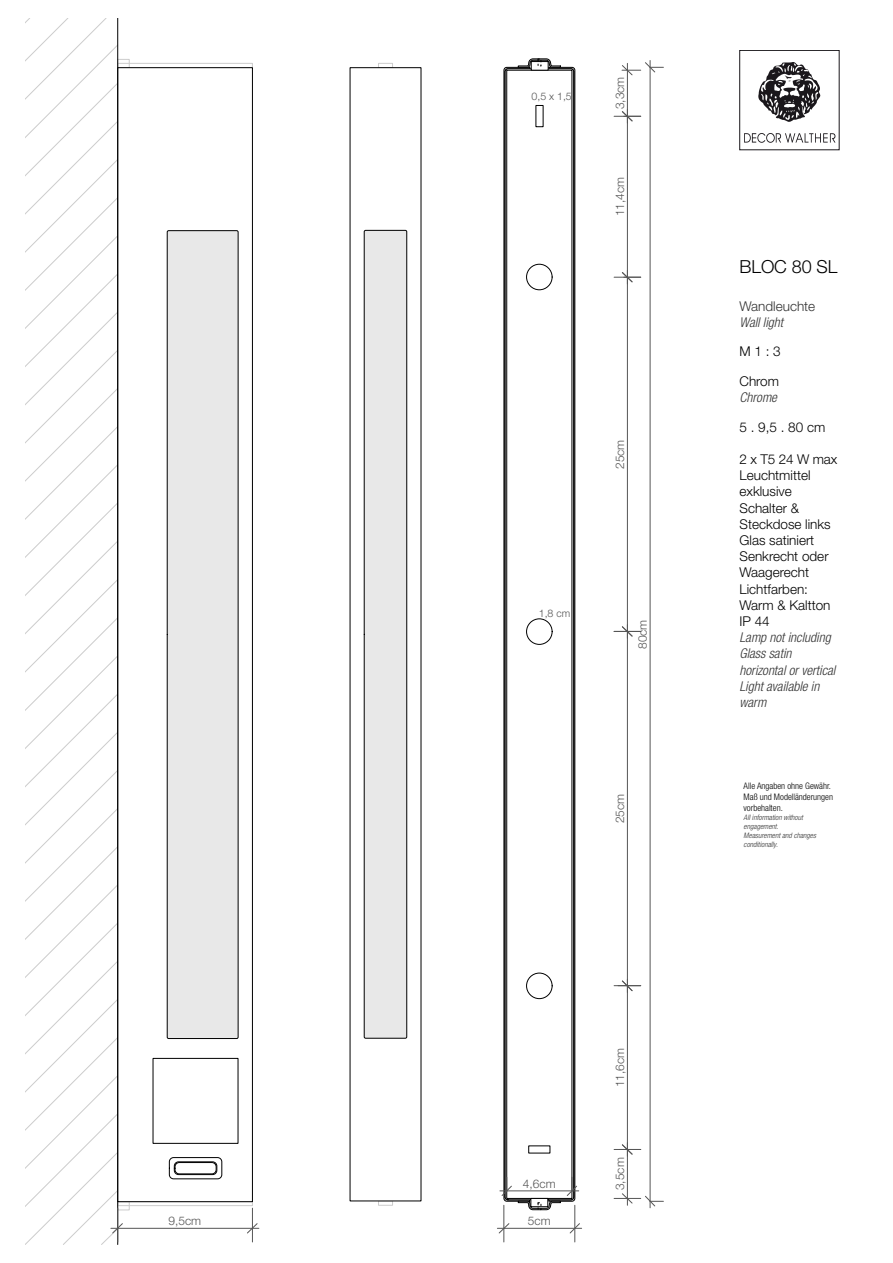
<style>
.page{position:relative;width:893px;height:1263px;background:#fff}
.page>*{position:absolute;margin:0;border:0;box-sizing:border-box;transform-origin:0 0}
.t1{font:300 18px "Helvetica Neue LT Std";letter-spacing:-.005em;color:#000}
.t2{font:300 13.5px/16.2px "Helvetica Neue LT Std";color:#000}
.t3{font:italic 300 condensed 13.5px/16.2px "Helvetica Neue LT Std";color:#333}
.t4{font:300 13.5px "Helvetica Neue LT Std";color:#333}
.t5{font:300 11.85px "Helvetica Neue LT Std";color:#555}
.t6{font:300 10.5px "Helvetica Neue LT Std";color:#555}
.t7{font:300 condensed 9px/10.8px "Helvetica Neue LT Std";color:#000}
.t8{font:italic 300 condensed 7.5px/9px "Helvetica Neue LT Std";color:#333}
</style>
<div class="page">
<svg style="left:378px;top:1201px;width:15px;height:5px"></svg>
<svg style="left:378px;top:63px;width:15px;height:4px"></svg>
<svg style="left:363px;top:230px;width:44px;height:809px;background:#e2e2e2"></svg>
<svg style="left:124px;top:1202px;width:129px;height:4px"></svg>
<svg style="left:124px;top:63px;width:129px;height:4px"></svg>
<div style="left:117px;top:1201px;width:12px;height:9px;border:1px solid #ccc"></div>
<div style="left:117px;top:59px;width:12px;height:9px;border:1px solid #ccc"></div>
<div style="left:117px;top:67px;width:136px;height:1135px;background:#fff;border:1px solid #000"></div>
<div style="left:167px;top:230px;width:72px;height:809px;background:#e8e8e8"></div>
<div style="left:153px;top:1058px;width:85px;height:86px;background:#fff;border:1px solid #000"></div>
<svg style="left:169px;top:1157px;width:53px;height:22px"></svg>
<hr style="left:649px;top:67px;width:1px;height:1134px;background:#555">
<hr style="left:503px;top:1205px;width:1px;height:37px;background:#555">
<hr style="left:574px;top:1205px;width:1px;height:37px;background:#555">
<hr style="left:504px;top:1228px;width:70px;height:1px;background:#555">
<svg style="left:497px;top:1222px;width:13px;height:12px"></svg>
<svg style="left:569px;top:1222px;width:12px;height:12px"></svg>
<svg style="left:500px;top:58px;width:78px;height:1152px"></svg>
<hr style="left:627px;top:1149px;width:1px;height:49px;background:#555">
<svg style="left:614px;top:1193px;width:49px;height:15px"></svg>
<hr style="left:627px;top:986px;width:1px;height:163px;background:#555">
<svg style="left:614px;top:1143px;width:26px;height:13px"></svg>
<hr style="left:627px;top:631px;width:1px;height:355px;background:#555">
<svg style="left:614px;top:979px;width:26px;height:14px"></svg>
<hr style="left:627px;top:277px;width:1px;height:354px;background:#555">
<svg style="left:614px;top:625px;width:26px;height:13px"></svg>
<hr style="left:627px;top:116px;width:1px;height:161px;background:#555">
<svg style="left:614px;top:270px;width:26px;height:14px"></svg>
<hr style="left:627px;top:70px;width:1px;height:46px;background:#555">
<svg style="left:614px;top:109px;width:26px;height:14px"></svg>
<svg style="left:621px;top:60px;width:42px;height:16px"></svg>
<hr style="left:252px;top:1208px;width:1px;height:34px;background:#555">
<hr style="left:118px;top:1228px;width:134px;height:1px;background:#555">
<svg style="left:26px;top:18px;width:98px;height:1227px"></svg>
<svg style="left:246px;top:1223px;width:13px;height:11px"></svg>
<div style="left:739px;top:50px;width:100px;height:100px;border:1px solid #1a171b"></div>
<svg style="left:744px;top:133px;width:91px;height:10px"></svg>
<svg style="left:758px;top:62px;width:62px;height:60px"></svg>
<p class="t5" style="left:168px;top:1214px;width:34px">9,5cm</p>
<p class="t6" style="left:531px;top:90px;width:42px">0,5 x 1,5</p>
<p class="t5" style="left:612px;top:109px;width:34px;rotate:-90deg">3,3cm</p>
<p class="t5" style="left:612px;top:216px;width:41px;rotate:-90deg">11,4cm</p>
<p class="t5" style="left:612px;top:469px;width:31px;rotate:-90deg">25cm</p>
<p class="t6" style="left:538px;top:607px;width:33px">1,8 cm</p>
<p class="t5" style="left:635px;top:649px;width:31px;rotate:-90deg">80cm</p>
<p class="t5" style="left:612px;top:823px;width:31px;rotate:-90deg">25cm</p>
<p class="t5" style="left:523px;top:1176px;width:34px">4,6cm</p>
<p class="t5" style="left:528px;top:1214px;width:24px">5cm</p>
<p class="t5" style="left:612px;top:1087px;width:41px;rotate:-90deg">11,6cm</p>
<p class="t5" style="left:612px;top:1190px;width:34px;rotate:-90deg">3,5cm</p>
<h1 class="t1" style="left:739px;top:256px;width:99px">BLOC 80 SL</h1>
<p class="t4" style="left:739px;top:298px;width:77px">Wandleuchte</p>
<p class="t3" style="left:739px;top:315px;width:45px">Wall light</p>
<p class="t2" style="left:739px;top:336px;width:43px;line-height:29.7px">M 1 : 3<br>Chrom</p>
<p class="t3" style="left:739px;top:389px;width:39px">Chrome</p>
<p class="t2" style="left:739px;top:418px;width:87px">5 . 9,5 . 80 cm</p>
<p class="t2" style="left:739px;top:451px;width:99px">2 x T5 24 W max<br>Leuchtmittel exklusive<br>Schalter &amp;<br>Steckdose links<br>Glas satiniert<br>Senkrecht oder<br>Waagerecht<br>Lichtfarben:<br>Warm &amp; Kaltton<br>IP 44</p>
<p class="t3" style="left:739px;top:630px;width:97px">Lamp not including<br>Glass satin horizontal or vertical<br>Light available in warm</p>
<p class="t7" style="left:743px;top:780px;width:91px">Alle Angaben ohne Gewähr.<br>Maß und Modelländerungen vorbehalten.</p>
<p class="t8" style="left:743px;top:813px;width:74px">All information without engagement.<br>Measurement and changes conditionally.</p>
</div>
